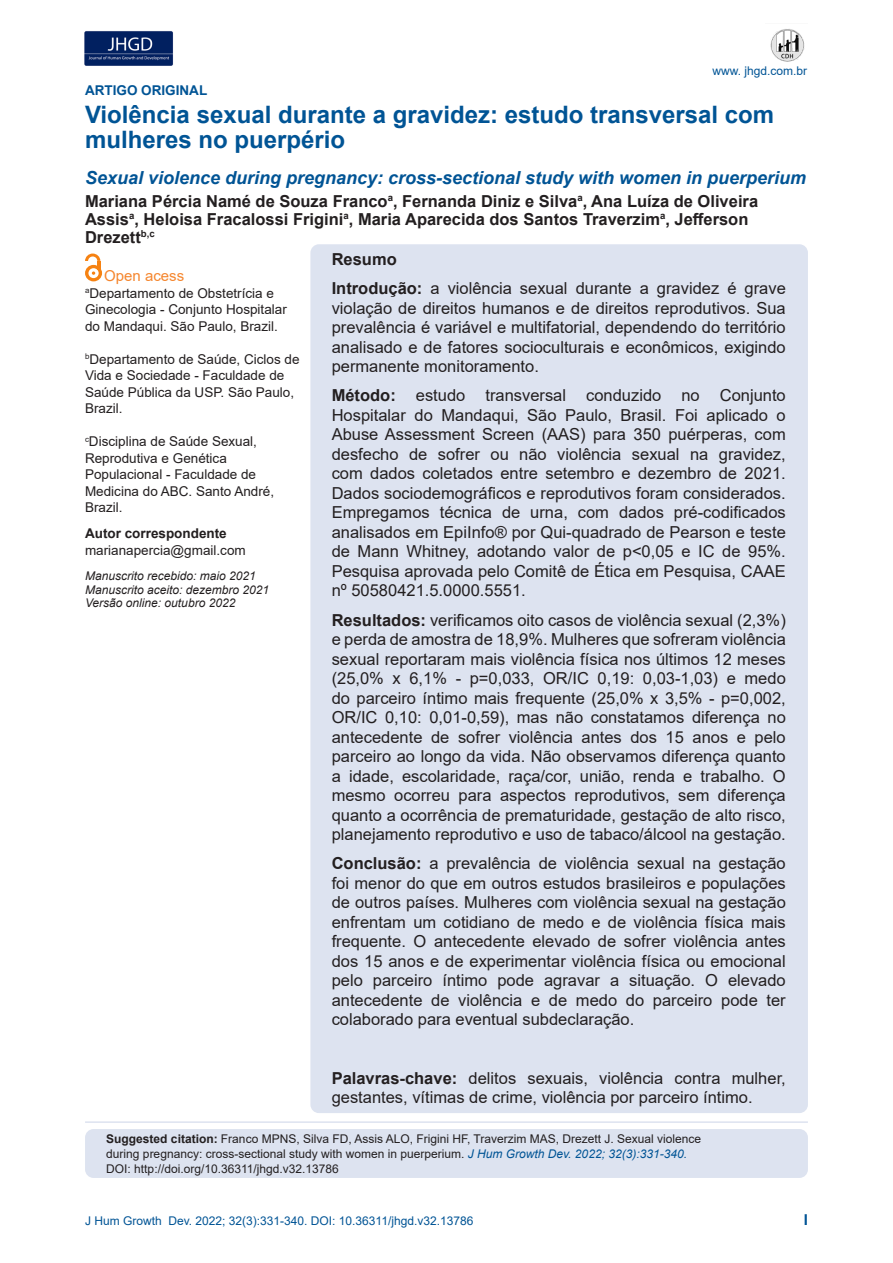
<style>
.page{position:relative;width:893px;height:1263px;background:#fff}
.page>*{position:absolute;margin:0;border:0;box-sizing:border-box;transform-origin:0 0}
.Título_4{font:700 24px/25.5px "Arial";color:#005495}
.Título_4-2{font:italic 700 18px "Arial";color:#005495}
.t1{font:16.5px/19.5px "Arial";color:#231f20;text-align:justify}
.t2{font:700 16.5px/18px "Arial";color:#231f20}
.t3{font:15px "Arial";color:#f5862e}
.t4{font:700 15px "Arial";color:#005495}
.t5{font:13.5px/16.5px "Arial";color:#231f20}
.t6{font:700 13.5px "Arial";color:#231f20}
.t7{font:700 13.5px "Arial";color:#005495}
.t8{font:12px/15px "Arial";color:#231f20}
.t9{font:italic 12px "Arial";color:#231f20}
.t10{font:12px "Arial";color:#005495}
.s1{font-weight:700}
.s2{font-style:italic;color:#005495}
</style>
<div class="page">
<img style="left:84px;top:31px;width:89px;height:35px">
<img style="left:770px;top:29px;width:35px;height:33px">
<div style="left:310px;top:244px;width:498px;height:869px;background:#dde3f0;border-radius:9px"></div>
<div style="left:85px;top:1129px;width:723px;height:49px;background:#dde3f0;border-radius:9px"></div>
<svg style="left:85px;top:265px;width:17px;height:16px"></svg>
<div style="left:88px;top:268px;width:11px;height:10px;background:#fff;border-radius:50%"></div>
<svg style="left:85px;top:254px;width:15px;height:21px"></svg>
<hr style="left:85px;top:1121px;width:723px;height:2px;background:#dde3f0">
<p class="t7" style="left:85px;top:81px;width:124px">ARTIGO ORIGINAL</p>
<p class="t10" style="left:712px;top:62px;width:96px">www. jhgd.com.br</p>
<p class="Título_4" style="left:85px;top:102px;width:691px">Violência sexual durante a gravidez: estudo transversal com mulheres no puerpério</p>
<p class="Título_4-2" style="left:85px;top:166px;width:723px">Sexual violence during pregnancy: cross-sectional study with women in puerperium</p>
<p class="t2" style="left:85px;top:192px;width:675px">Mariana Pércia Namé de Souza Franco<sup>a</sup>, Fernanda Diniz e Silva<sup>a</sup>, Ana Luíza de Oliveira<br>Assis<sup>a</sup>, Heloisa Fracalossi Frigini<sup>a</sup>, Maria Aparecida dos Santos Traverzim<sup>a</sup>, Jefferson<br>Drezett<sup>b,c</sup></p>
<p class="t3" style="left:104px;top:266px;width:82px">Open acess</p>
<p class="t5" style="left:85px;top:285px;width:203px"><sup>a</sup>Departamento de Obstetrícia e<br>Ginecologia - Conjunto Hospitalar do Mandaqui. São Paulo, Brazil.</p>
<p class="t5" style="left:85px;top:351px;width:216px"><sup>b</sup>Departamento de Saúde, Ciclos de<br>Vida e Sociedade - Faculdade de<br>Saúde Pública da USP. São Paulo,<br>Brazil.</p>
<p class="t5" style="left:85px;top:433px;width:191px"><sup>c</sup>Disciplina de Saúde Sexual,<br>Reprodutiva e Genética<br>Populacional - Faculdade de<br>Medicina do ABC. Santo André,<br>Brazil.</p>
<p class="t6" style="left:85px;top:524px;width:143px">Autor correspondente</p>
<p class="t5" style="left:85px;top:542px;width:162px">marianapercia@gmail.com</p>
<p class="t9" style="left:85px;top:568px;width:172px">Manuscrito recebido: maio 2021</p>
<p class="t9" style="left:85px;top:582px;width:186px">Manuscrito aceito: dezembro 2021</p>
<p class="t9" style="left:85px;top:595px;width:152px">Versão online: outubro 2022</p>
<p class="t2" style="left:332px;top:250px;width:67px">Resumo</p>
<p class="t1" style="left:332px;top:279px;width:456px"><span class="s1">Introdução:</span> a violência sexual durante a gravidez é grave violação de direitos humanos e de direitos reprodutivos. Sua prevalência é variável e multifatorial, dependendo do território analisado e de fatores socioculturais e econômicos, exigindo permanente monitoramento.</p>
<p class="t1" style="left:332px;top:386px;width:456px"><span class="s1">Método:</span> estudo transversal conduzido no Conjunto Hospitalar do Mandaqui, São Paulo, Brasil. Foi aplicado o Abuse Assessment Screen (AAS) para 350 puérperas, com desfecho de sofrer ou não violência sexual na gravidez, com dados coletados entre setembro e dezembro de 2021.<br>Dados sociodemográficos e reprodutivos foram considerados.<br>Empregamos técnica de urna, com dados pré-codificados analisados em EpiInfo® por Qui-quadrado de Pearson e teste de Mann Whitney, adotando valor de p&lt;0,05 e IC de 95%.<br>Pesquisa aprovada pelo Comitê de Ética em Pesquisa, CAAE nº 50580421.5.0000.5551.</p>
<p class="t1" style="left:332px;top:610px;width:456px"><span class="s1">Resultados:</span> verificamos oito casos de violência sexual (2,3%) e perda de amostra de 18,9%. Mulheres que sofreram violência sexual reportaram mais violência física nos últimos 12 meses (25,0% x 6,1% - p=0,033, OR/IC 0,19: 0,03-1,03) e medo do parceiro íntimo mais frequente (25,0% x 3,5% - p=0,002, OR/IC 0,10: 0,01-0,59), mas não constatamos diferença no antecedente de sofrer violência antes dos 15 anos e pelo parceiro ao longo da vida. Não observamos diferença quanto a idade, escolaridade, raça/cor, união, renda e trabalho. O mesmo ocorreu para aspectos reprodutivos, sem diferença quanto a ocorrência de prematuridade, gestação de alto risco, planejamento reprodutivo e uso de tabaco/álcool na gestação.</p>
<p class="t1" style="left:332px;top:854px;width:456px"><span class="s1">Conclusão:</span> a prevalência de violência sexual na gestação foi menor do que em outros estudos brasileiros e populações de outros países. Mulheres com violência sexual na gestação enfrentam um cotidiano de medo e de violência física mais frequente. O antecedente elevado de sofrer violência antes dos 15 anos e de experimentar violência física ou emocional pelo parceiro íntimo pode agravar a situação. O elevado antecedente de violência e de medo do parceiro pode ter colaborado para eventual subdeclaração.</p>
<p class="t1" style="left:332px;top:1068px;width:456px"><span class="s1">Palavras-chave:</span> delitos sexuais, violência contra mulher, gestantes, vítimas de crime, violência por parceiro íntimo.</p>
<p class="t8" style="left:106px;top:1131px;width:596px"><span class="s1">Suggested citation:</span> Franco MPNS, Silva FD, Assis ALO, Frigini HF, Traverzim MAS, Drezett J. Sexual violence during pregnancy: cross-sectional study with women in puerperium. <span class="s2">J Hum Growth Dev. 2022; 32(3):331-340.<br></span>DOI: http://doi.org/10.36311/jhgd.v32.13786</p>
<p class="t10" style="left:85px;top:1212px;width:390px">J Hum Growth Dev. 2022; 32(3):331-340. DOI: 10.36311/jhgd.v32.13786</p>
<p class="t4" style="left:804px;top:1209px;width:6px">I</p>
</div>
